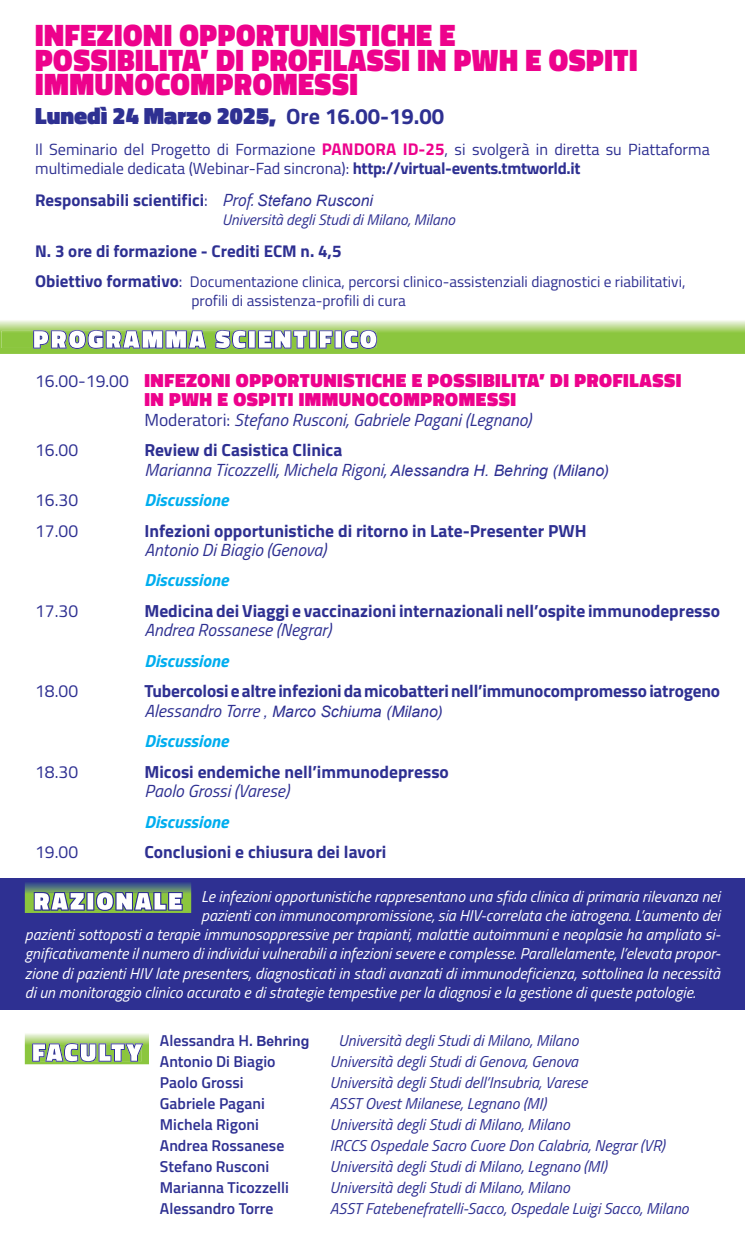
<style>
.page{position:relative;width:745px;height:1241px;background:#fff}
.page>*{position:absolute;margin:0;border:0;box-sizing:border-box;transform-origin:0 0}
.t1{font:900 31.5px/24.5px "Cairo";letter-spacing:.02em;color:#ed028c;scale:.92 1}
.t2{font:900 24.5px "Cairo";letter-spacing:.11em;color:#fff}
.t3{font:900 23.8px "Cairo";color:#2e3092}
.t4{font:900 19.25px/19.6px "Cairo";letter-spacing:.03em;color:#ed028c}
.t5{font:700 17.5px "Cairo";color:#2e3092}
.t6{font:italic 17.5px/19.6px "Cairo";color:#2e3092}
.t7{font:italic 700 17.5px "Cairo";color:#00aeef}
.t8{font:17.5px "Cairo";color:#2e3092}
.t9{font:700 16.97px "Cairo";color:#2e3092}
.t10{font:16.1px/19.2px "Cairo";color:#2e3092}
.t11{font:italic 15.75px "Cairo";color:#fff}
.t12{font:italic 15.75px "Cairo";color:#2e3092}
.t13{font:600 15.75px "Cairo";color:#2e3092}
.t14{font:italic 15.75px "Arial";color:#2e3092}
.t15{font:15.4px "Cairo";color:#2e3092}
.t16{font:15.22px "Cairo";color:#2e3092}
.t17{font:italic 15.22px "Cairo";color:#2e3092}
.s1{font-weight:700;font-size:22.05px}
.s2{font-weight:700;font-size:16.97px;color:#ed028c}
.s3{font-weight:700;font-size:16.62px}
.s4{font-weight:400}
.s5{font-weight:400;font-style:italic;font-size:17.5px}
.s6{font-family:"Arial";font-weight:400;font-style:italic;font-size:15.75px}
.s7{font-weight:700;font-size:16.97px}
.s8{font-size:16.97px}
.s9{font-weight:400;font-size:17.5px;color:#2e3092}
.s10{font-style:normal}
.s11{font-weight:700;font-style:normal}
.s12{font-family:"Arial";font-size:15.75px}
.s13{font-family:"Cairo";font-size:17.5px}
.s14{font-family:"Arial";font-weight:700;font-size:14px}
</style>
<div class="page">
<div style="left:0;top:878px;width:744px;height:131px;background:#2e3092"></div>
<svg style="left:25px;top:882px;width:166px;height:30px"></svg>
<svg style="left:0;top:320px;width:744px;height:34px;background:#97bf6e"></svg>
<svg style="left:25px;top:1033px;width:124px;height:31px;background:#8faf7d"></svg>
<h1 class="t1" style="left:35px;top:23px;width:656px">INFEZIONI OPPORTUNISTICHE E<br>POSSIBILITA’ DI PROFILASSI IN PWH E OSPITI<br>IMMUNOCOMPROMESSI</h1>
<h3 class="t3" style="left:35px;top:96px;width:410px">Lunedì 24 Marzo 2025, <span class="s1">Ore 16.00-19.00</span></h3>
<p class="t10" style="left:35px;top:139px;width:675px">Il Seminario del Progetto di Formazione <span class="s2">PANDORA ID-25</span>, si svolgerà in diretta su Piattaforma multimediale dedicata (Webinar-Fad sincrona): <span class="s3">http://virtual-events.tmtworld.it</span></p>
<p class="t9" style="left:35px;top:187px;width:339px">Responsabili scientifici<span class="s4">:</span> <span class="s5">Prof.</span> <span class="s6">Stefano Rusconi</span></p>
<p class="t17" style="left:222px;top:205px;width:234px">Università degli Studi di Milano, Milano</p>
<p class="t9" style="left:35px;top:238px;width:308px">N. 3 ore di formazione - Crediti ECM n. 4,5</p>
<p class="t16" style="left:35px;top:271px;width:651px"><span class="s7">Obiettivo formativo</span><span class="s8">:</span> Documentazione clinica, percorsi clinico-assistenziali diagnostici e riabilitativi,</p>
<p class="t15" style="left:191px;top:289px;width:216px">profili di assistenza-profili di cura</p>
<h2 class="t2" style="left:33px;top:319px;width:344px">PROGRAMMA SCIENTIFICO</h2>
<p class="t4" style="left:144px;top:370px;width:538px;text-indent:-109px"><span class="s9">16.00-19.00</span> INFEZONI OPPORTUNISTICHE E POSSIBILITA’ DI PROFILASSI<br>IN PWH E OSPITI IMMUNOCOMPROMESSI</p>
<p class="t6" style="left:144px;top:408px;width:388px"><span class="s10">Moderatori:</span> Stefano Rusconi, Gabriele Pagani (Legnano)</p>
<p class="t8" style="left:35px;top:437px;width:44px">16.00</p>
<p class="t6" style="left:144px;top:438px;width:466px"><span class="s11">Review di Casistica Clinica<br></span>Marianna Ticozzelli, Michela Rigoni, <span class="s12">Alessandra H. Behring (Milano)</span></p>
<p class="t8" style="left:35px;top:487px;width:44px">16.30</p>
<p class="t7" style="left:144px;top:484px;width:85px">Discussione</p>
<p class="t8" style="left:35px;top:517px;width:44px">17.00</p>
<p class="t5" style="left:144px;top:516px;width:443px">Infezioni opportunistiche di ritorno in Late-Presenter PWH</p>
<p class="t6" style="left:144px;top:538px;width:183px">Antonio Di Biagio (Genova)</p>
<p class="t7" style="left:144px;top:564px;width:85px">Discussione</p>
<p class="t8" style="left:35px;top:597px;width:44px">17.30</p>
<p class="t5" style="left:144px;top:596px;width:577px">Medicina dei Viaggi e vaccinazioni internazionali nell’ospite immunodepresso</p>
<p class="t6" style="left:144px;top:618px;width:188px">Andrea Rossanese (Negrar)</p>
<p class="t7" style="left:144px;top:644px;width:85px">Discussione</p>
<p class="t8" style="left:35px;top:678px;width:44px">18.00</p>
<p class="t5" style="left:144px;top:676px;width:577px">Tubercolosi e altre infezioni da micobatteri nell’immunocompromesso iatrogeno</p>
<p class="t14" style="left:144px;top:701px;width:299px"><span class="s13">Alessandro Torre</span> , Marco Schiuma (Milano)</p>
<p class="t7" style="left:144px;top:724px;width:85px">Discussione</p>
<p class="t8" style="left:35px;top:758px;width:44px">18.30</p>
<p class="t5" style="left:144px;top:757px;width:306px">Micosi endemiche nell’immunodepresso</p>
<p class="t6" style="left:144px;top:779px;width:146px">Paolo Grossi (Varese)</p>
<p class="t7" style="left:144px;top:805px;width:85px">Discussione</p>
<p class="t8" style="left:35px;top:838px;width:44px">19.00</p>
<p class="t5" style="left:144px;top:837px;width:243px">Conclusioni e chiusura dei lavori</p>
<p class="t11" style="left:201px;top:881px;width:520px">Le infezioni opportunistiche rappresentano una sfida clinica di primaria rilevanza nei</p>
<p class="t11" style="left:201px;top:900px;width:520px">pazienti con immunocompromissione, sia HIV-correlata che iatrogena. L’aumento dei</p>
<p class="t11" style="left:25px;top:919px;width:696px">pazienti sottoposti a terapie immunosoppressive per trapianti, malattie autoimmuni e neoplasie ha ampliato si-</p>
<p class="t11" style="left:25px;top:938px;width:696px">gnificativamente il numero di individui vulnerabili a infezioni severe e complesse. Parallelamente, l’elevata propor-</p>
<p class="t11" style="left:25px;top:958px;width:696px">zione di pazienti HIV late presenters, diagnosticati in stadi avanzati di immunodeficienza, sottolinea la necessità</p>
<p class="t11" style="left:25px;top:977px;width:671px">di un monitoraggio clinico accurato e di strategie tempestive per la diagnosi e la gestione di queste patologie.</p>
<h2 class="t2" style="left:34px;top:880px;width:149px">RAZIONALE</h2>
<h2 class="t2" style="left:32px;top:1031px;width:110px">FACULTY</h2>
<p class="t13" style="left:160px;top:1028px;width:151px">Alessandra H. <span class="s14">Behring</span></p>
<p class="t12" style="left:338px;top:1025px;width:241px">Università degli Studi di Milano, Milano</p>
<p class="t13" style="left:160px;top:1049px;width:117px">Antonio Di Biagio</p>
<p class="t12" style="left:329px;top:1046px;width:250px">Università degli Studi di Genova, Genova</p>
<p class="t13" style="left:160px;top:1070px;width:85px">Paolo Grossi</p>
<p class="t12" style="left:329px;top:1067px;width:259px">Università degli Studi dell’Insubria, Varese</p>
<p class="t13" style="left:160px;top:1091px;width:106px">Gabriele Pagani</p>
<p class="t12" style="left:329px;top:1088px;width:218px">ASST Ovest Milanese, Legnano (MI)</p>
<p class="t13" style="left:160px;top:1112px;width:100px">Michela Rigoni</p>
<p class="t12" style="left:329px;top:1109px;width:241px">Università degli Studi di Milano, Milano</p>
<p class="t13" style="left:160px;top:1133px;width:126px">Andrea Rossanese</p>
<p class="t12" style="left:329px;top:1130px;width:336px">IRCCS Ospedale Sacro Cuore Don Calabria, Negrar (VR)</p>
<p class="t13" style="left:160px;top:1154px;width:111px">Stefano Rusconi</p>
<p class="t12" style="left:329px;top:1151px;width:278px">Università degli Studi di Milano, Legnano (MI)</p>
<p class="t13" style="left:160px;top:1175px;width:130px">Marianna Ticozzelli</p>
<p class="t12" style="left:329px;top:1172px;width:241px">Università degli Studi di Milano, Milano</p>
<p class="t13" style="left:160px;top:1196px;width:115px">Alessandro Torre</p>
<p class="t12" style="left:329px;top:1193px;width:360px">ASST Fatebenefratelli-Sacco, Ospedale Luigi Sacco, Milano</p>
</div>
